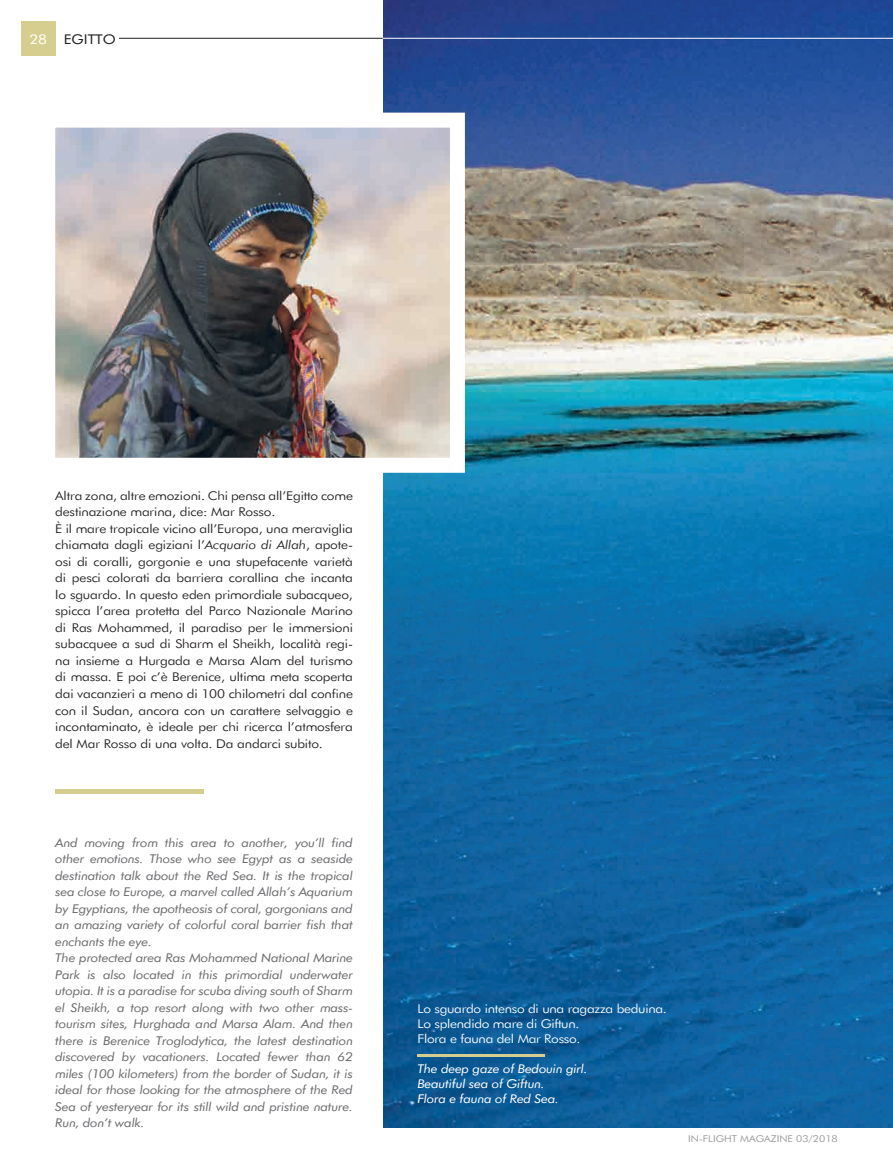
<style>
.page{position:relative;width:893px;height:1170px;background:#fff}
.page>*{position:absolute;margin:0;border:0;box-sizing:border-box;transform-origin:0 0}
.t1{font:15px "Neos";color:#231f20}
.t2{font:15px "Neos";color:#fff}
.t3{font:italic 13.5px/16.5px "Neos";letter-spacing:-.02em;color:#6c6d70}
.t4{font:300 13.5px/16.5px "Neos";letter-spacing:-.01em;color:#231f20}
.t5{font:300 13.5px/15px "Neos";letter-spacing:-.02em;color:#fff}
.t6{font:italic 13.5px/15px "Neos";letter-spacing:-.02em;color:#fff}
.t7{font:300 10.5px "Neos";color:#939598}
.s1{font-style:italic}
</style>
<div class="page">
<img style="left:383px;top:0;width:510px;height:1127px">
<img style="left:55px;top:105px;width:417px;height:375px">
<div style="left:55px;top:789px;width:149px;height:5px;background:#d6ce8e"></div>
<hr style="left:417px;top:1054px;width:128px;height:2px;background:#d6ce8e">
<div style="left:21px;top:21px;width:34px;height:34px;background:#d6ce8e"></div>
<hr style="left:383px;top:38px;width:510px;height:1px;background:#fff">
<hr style="left:119px;top:38px;width:264px;height:1px;background:#231f20">
<p class="t2" style="left:29px;top:31px;width:19px">28</p>
<p class="t1" style="left:64px;top:31px;width:54px">EGITTO</p>
<p class="t4" style="left:55px;top:487px;width:299px">Altra zona, altre emozioni. Chi pensa all’Egitto come destinazione marina, dice: Mar Rosso.<br>È il mare tropicale vicino all’Europa, una meraviglia chiamata dagli egiziani l’<span class="s1">Acquario di Allah</span>, apote&shy;osi di coralli, gorgonie e una stupefacente varietà di pesci colorati da barriera corallina che incanta lo sguardo. In questo eden primordiale subacqueo, spicca l’area protetta del Parco Nazionale Marino di Ras Mohammed, il paradiso per le immersioni subacquee a sud di Sharm el Sheikh, località regi&shy;na insieme a Hurgada e Marsa Alam del turismo di massa. E poi c’è Berenice, ultima meta scoperta dai vacanzieri a meno di 100 chilometri dal confine con il Sudan, ancora con un carattere selvaggio e incontaminato, è ideale per chi ricerca l’atmosfera del Mar Rosso di una volta. Da andarci subito.</p>
<p class="t3" style="left:55px;top:834px;width:299px">And moving from this area to another, you’ll find other emotions. Those who see Egypt as a seaside destination talk about the Red Sea. It is the tropical sea close to Europe, a marvel called Allah’s Aquarium by Egyptians, the apotheosis of coral, gorgonians and an amazing variety of colorful coral barrier fish that enchants the eye.<br>The protected area Ras Mohammed National Marine Park is also located in this primordial underwater utopia. It is a paradise for scuba diving south of Sharm el Sheikh, a top resort along with two other mass&shy;tourism sites, Hurghada and Marsa Alam. And then there is Berenice Troglodytica, the latest destination discovered by vacationers. Located fewer than 62 miles (100 kilometers) from the border of Sudan, it is ideal for those looking for the atmosphere of the Red Sea of yesteryear for its still wild and pristine nature.<br>Run, don’t walk.</p>
<p class="t5" style="left:417px;top:1000px;width:251px">Lo sguardo intenso di una ragazza beduina.<br>Lo splendido mare di Giftun.<br>Flora e fauna del Mar Rosso.</p>
<p class="t6" style="left:417px;top:1060px;width:172px">The deep gaze of Bedouin girl.<br>Beautiful sea of Giftun.<br>Flora e fauna of Red Sea.</p>
<p class="t7" style="left:688px;top:1132px;width:151px">IN-FLIGHT MAGAZINE 03/2018</p>
</div>
